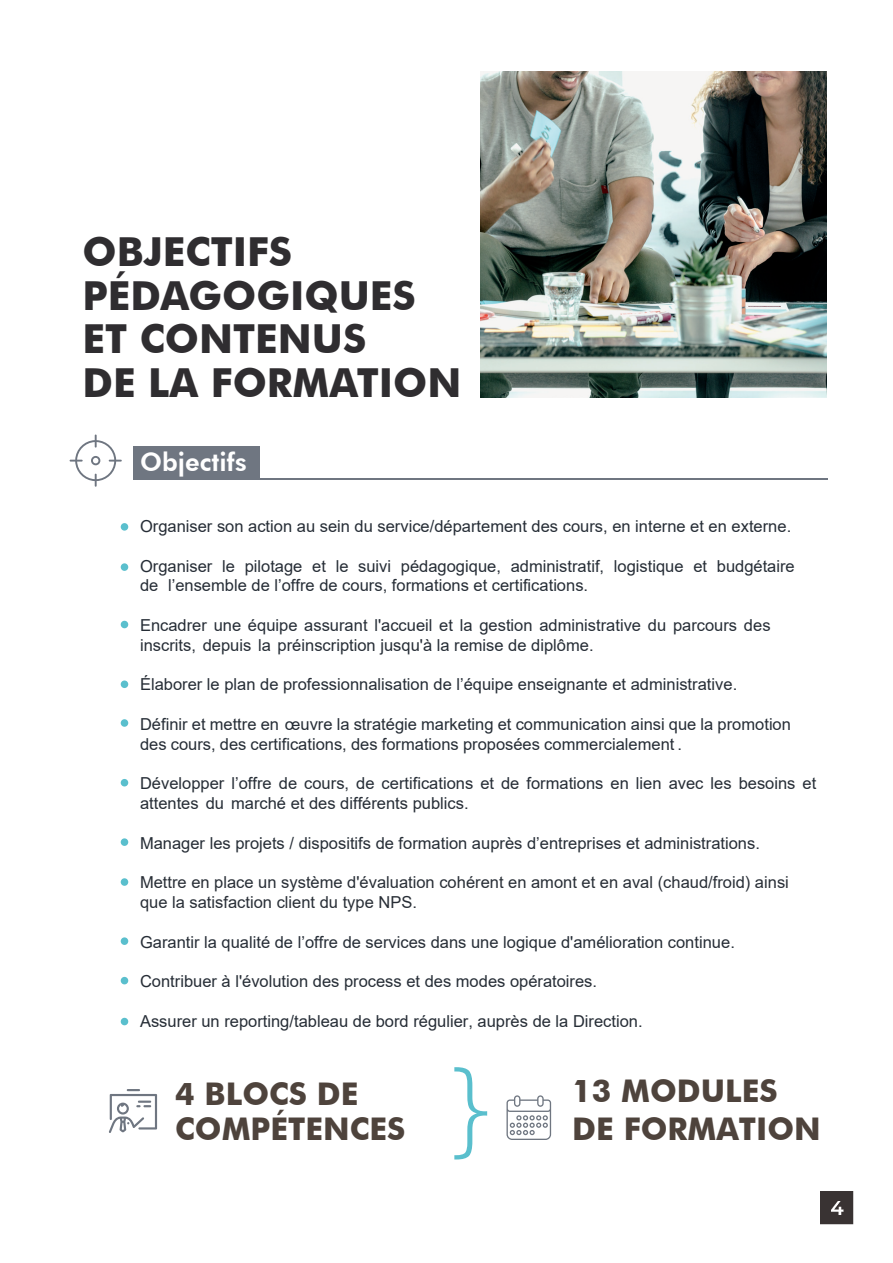
<style>
.page{position:relative;width:893px;height:1263px;background:#fff}
.page>*{position:absolute;margin:0;border:0;box-sizing:border-box;transform-origin:0 0}
.t1{font:300 99.9px "Futura BT";color:#5abfcd}
.t2{font:700 39.9px/43.5px "Futura Md BT";color:#2f2d30}
.t3{font:700 31.2px/35px "Futura BT";color:#4e433c}
.t4{font:700 31.2px "Futura Md BT";color:#4e433c}
.t5{font:800 25.5px "Futura BT";color:#fff}
.t6{font:16.5px/19.8px "Arial";color:#262d36}
.t7{font:16.5px/19.8px "Arial";color:#282e36}
.s1{font-family:"Futura Md BT"}
</style>
<div class="page">
<img style="left:480px;top:72px;width:346px;height:325px">
<div style="left:133px;top:446px;width:127px;height:34px;background:#6f7681"></div>
<svg style="left:70px;top:434px;width:52px;height:53px"></svg>
<hr style="left:133px;top:478px;width:694px;height:2px;background:#6f7681">
<div style="left:121px;top:523px;width:7px;height:8px;background:#5abfcd;border-radius:50%"></div>
<div style="left:121px;top:563px;width:7px;height:8px;background:#5abfcd;border-radius:50%"></div>
<div style="left:121px;top:621px;width:7px;height:7px;background:#5abfcd;border-radius:50%"></div>
<div style="left:121px;top:680px;width:7px;height:8px;background:#5abfcd;border-radius:50%"></div>
<div style="left:121px;top:719px;width:7px;height:8px;background:#5abfcd;border-radius:50%"></div>
<div style="left:121px;top:779px;width:7px;height:7px;background:#5abfcd;border-radius:50%"></div>
<div style="left:121px;top:838px;width:7px;height:8px;background:#5abfcd;border-radius:50%"></div>
<div style="left:121px;top:878px;width:7px;height:8px;background:#5abfcd;border-radius:50%"></div>
<div style="left:121px;top:937px;width:7px;height:8px;background:#5abfcd;border-radius:50%"></div>
<div style="left:121px;top:977px;width:7px;height:7px;background:#5abfcd;border-radius:50%"></div>
<div style="left:121px;top:1018px;width:7px;height:7px;background:#5abfcd;border-radius:50%"></div>
<svg style="left:506px;top:1095px;width:45px;height:45px"></svg>
<svg style="left:109px;top:1089px;width:48px;height:44px"></svg>
<img style="left:820px;top:1191px;width:34px;height:33px">
<h2 class="t2" style="left:82px;top:230px;width:380px">OBJECTIFS<br>PÉDAGOGIQUES<br>ET CONTENUS<br>DE LA FORMATION</h2>
<h3 class="t5" style="left:140px;top:446px;width:108px">Objectifs</h3>
<p class="t6" style="left:140px;top:516px;width:653px">Organiser son action au sein du service/département des cours, en interne et en externe.</p>
<p class="t6" style="left:140px;top:556px;width:656px">Organiser le pilotage et le suivi pédagogique, administratif, logistique et budgétaire de l’ensemble de l’offre de cours, formations et certifications.</p>
<p class="t6" style="left:140px;top:615px;width:632px">Encadrer une équipe assurant l'accueil et la gestion administrative du parcours des inscrits, depuis la préinscription jusqu'à la remise de diplôme.</p>
<p class="t6" style="left:140px;top:675px;width:599px">Élaborer le plan de professionnalisation de l’équipe enseignante et administrative.</p>
<p class="t6" style="left:140px;top:714px;width:652px">Définir et mettre en œuvre la stratégie marketing et communication ainsi que la promotion des cours, des certifications, des formations proposées commercialement .</p>
<p class="t6" style="left:140px;top:774px;width:678px">Développer l’offre de cours, de certifications et de formations en lien avec les besoins et attentes du marché et des différents publics.</p>
<p class="t6" style="left:140px;top:833px;width:621px">Manager les projets / dispositifs de formation auprès d’entreprises et administrations.</p>
<p class="t7" style="left:140px;top:873px;width:650px">Mettre en place un système d'évaluation cohérent en amont et en aval (chaud/froid) ainsi que la satisfaction client du type NPS.</p>
<p class="t6" style="left:140px;top:932px;width:596px">Garantir la qualité de l’offre de services dans une logique d'amélioration continue.</p>
<p class="t6" style="left:140px;top:972px;width:459px">Contribuer à l'évolution des process et des modes opératoires.</p>
<p class="t6" style="left:140px;top:1011px;width:504px">Assurer un reporting/tableau de bord régulier, auprès de la Direction.</p>
<h1 class="t1" style="left:446px;top:1043px;width:51px">}</h1>
<h3 class="t3" style="left:175px;top:1076px;width:231px"><span class="s1">4</span> BLOCS DE<br>COMPÉTENCES</h3>
<h3 class="t4" style="left:572px;top:1072px;width:207px">13 MODULES</h3>
<h3 class="t3" style="left:572px;top:1111px;width:250px">DE FORMATION</h3>
</div>
